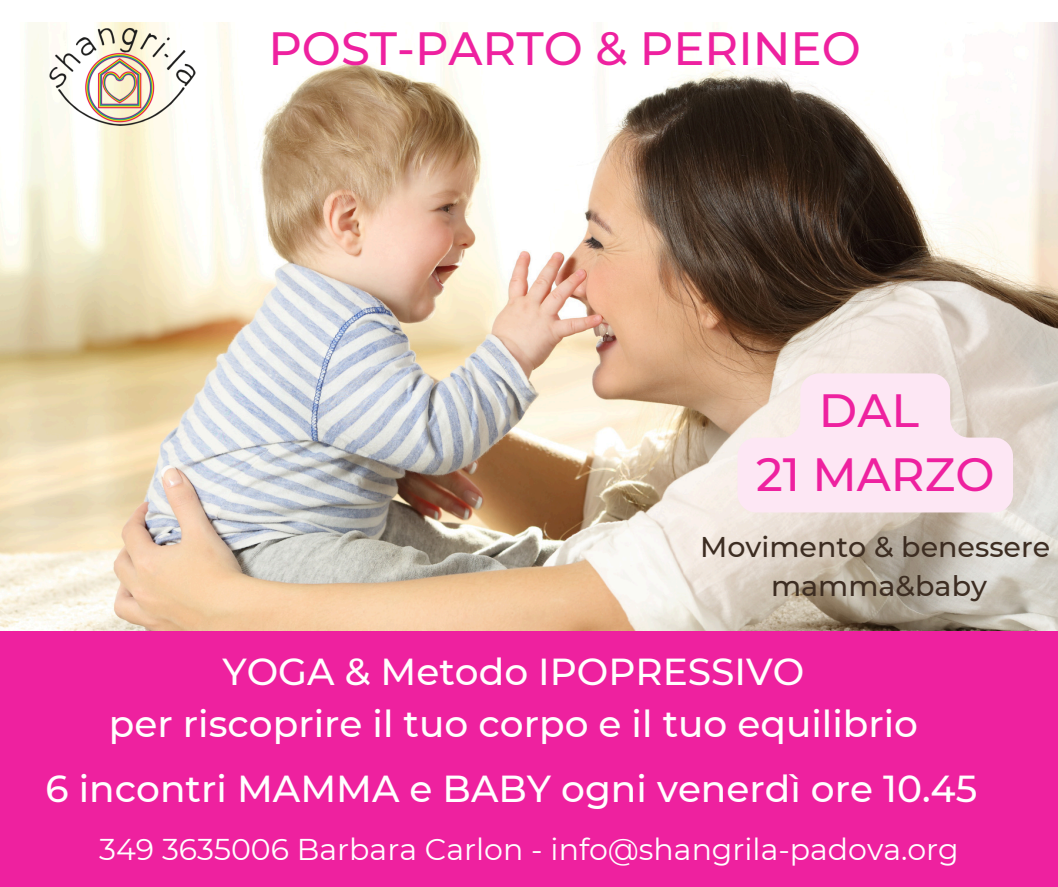
<style>
.page{position:relative;width:1058px;height:887px;background:#fff}
.page>*{position:absolute;margin:0;border:0;box-sizing:border-box;transform-origin:0 0}
.t1{font:500 46.5px/64.2px "Montserrat";color:#ee219f;text-align:center}
.t2{font:500 37.5px/51.8px "Montserrat";color:#fffffe;text-align:center}
.t3{font:500 37.5px "Montserrat";color:#fff}
.t4{font:30px "Montserrat";color:#fff}
.t5{font:500 28.5px/39.3px "Montserrat";color:#3d2d22;text-align:center}
</style>
<div class="page">
<img style="left:0;top:22px;width:1058px;height:619px">
<div style="left:0;top:631px;width:1057px;height:255px;background:#ee219f"></div>
<img style="left:46px;top:22px;width:154px;height:132px">
<svg style="left:737px;top:373px;width:276px;height:139px;background:#f7e3ea"></svg>
<p class="t1" style="left:268px;top:16px;width:594px">POST-PARTO &amp; PERINEO</p>
<h1 class="t1" style="left:756px;top:378px;width:240px">DAL<br>21 MARZO</h1>
<h2 class="t5" style="left:700px;top:527px;width:351px">Movimento &amp; benessere mamma&amp;baby</h2>
<h1 class="t2" style="left:109px;top:646px;width:810px">YOGA &amp; Metodo IPOPRESSIVO<br>per riscoprire il tuo corpo e il tuo equilibrio</h1>
<p class="t3" style="left:46px;top:765px;width:933px">6 incontri MAMMA e BABY ogni venerdì ore 10.45</p>
<h3 class="t4" style="left:99px;top:831px;width:861px">349 3635006 Barbara Carlon - info@shangrila-padova.org</h3>
</div>
